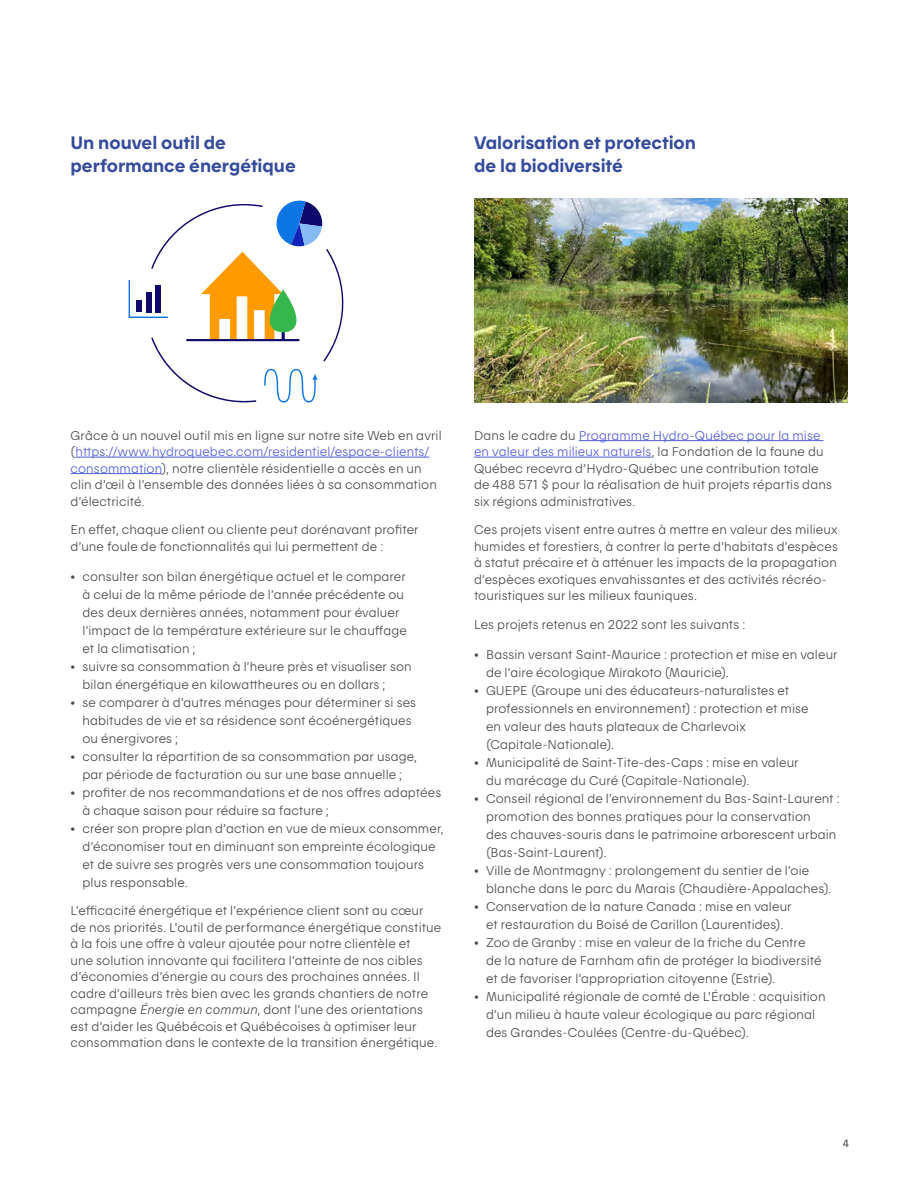
<style>
.page{position:relative;width:918px;height:1188px;background:#fff}
.page>*{position:absolute;margin:0;border:0;box-sizing:border-box;transform-origin:0 0}
.t1{font:18px/22.5px "Hydro Quebec Gras";color:#364b9b}
.t2{font:12.75px/18px "Hydro Quebec Maigre";letter-spacing:.01em;color:#494748}
.t3{font:10.5px "Hydro Quebec Normal";color:#494748}
.s1{color:#4f5cd6}
.s2{font-family:"Hydro Quebec Gras"}
.s3{font-family:"Hydro Quebec Maigre Italique"}
</style>
<div class="page">
<hr style="left:76px;top:457px;width:354px;height:1px;background:#4f5cd6">
<hr style="left:70px;top:473px;width:92px;height:1px;background:#4f5cd6">
<svg style="left:129px;top:200px;width:215px;height:203px"></svg>
<hr style="left:579px;top:440px;width:245px;height:1px;background:#4f5cd6">
<hr style="left:474px;top:457px;width:178px;height:1px;background:#4f5cd6">
<img style="left:474px;top:199px;width:374px;height:204px">
<h3 class="t1" style="left:70px;top:131px;width:227px">Un nouvel outil de performance énergétique</h3>
<h3 class="t1" style="left:474px;top:131px;width:223px">Valorisation et protection de la biodiversité</h3>
<p class="t2" style="left:70px;top:427px;width:373px;line-height:16.5px">Grâce à un nouvel outil mis en ligne sur notre site Web en avril (<span class="s1">https://www.hydroquebec.com/residentiel/espace-clients/ consommation</span>), notre clientèle résidentielle a accès en un clin d’œil à l’ensemble des données liées à sa consommation d’électricité.</p>
<p class="t2" style="left:70px;top:521px;width:350px;line-height:16.5px">En effet, chaque client ou cliente peut dorénavant profiter d’une foule de fonctionnalités qui lui permettent de :</p>
<p class="t2" style="left:82px;top:567px;width:326px;text-indent:-12px"><span class="s2">•</span> consulter son bilan énergétique actuel et le comparer à celui de la même période de l’année précédente ou des deux dernières années, notamment pour évaluer l’impact de la température extérieure sur le chauffage et la climatisation ;</p>
<p class="t2" style="left:82px;top:657px;width:331px;text-indent:-12px"><span class="s2">•</span> suivre sa consommation à l’heure près et visualiser son bilan énergétique en kilowattheures ou en dollars ;</p>
<p class="t2" style="left:82px;top:693px;width:335px;text-indent:-12px"><span class="s2">•</span> se comparer à d’autres ménages pour déterminer si ses habitudes de vie et sa résidence sont écoénergétiques ou énergivores ;</p>
<p class="t2" style="left:70px;top:747px;width:348px;text-align:center"><span class="s2">•</span> consulter la répartition de sa consommation par usage, par période de facturation ou sur une base annuelle ;</p>
<p class="t2" style="left:82px;top:783px;width:360px;text-indent:-12px"><span class="s2">•</span> profiter de nos recommandations et de nos offres adaptées à chaque saison pour réduire sa facture ;</p>
<p class="t2" style="left:82px;top:819px;width:363px;text-indent:-12px"><span class="s2">•</span> créer son propre plan d’action en vue de mieux consommer, d’économiser tout en diminuant son empreinte écologique et de suivre ses progrès vers une consommation toujours plus responsable.</p>
<p class="t2" style="left:70px;top:902px;width:372px;line-height:16.5px">L’efficacité énergétique et l’expérience client sont au cœur de nos priorités. L’outil de performance énergétique constitue à la fois une offre à valeur ajoutée pour notre clientèle et<br>une solution innovante qui facilitera l’atteinte de nos cibles d’économies d’énergie au cours des prochaines années. Il cadre d’ailleurs très bien avec les grands chantiers de notre campagne <span class="s3">Énergie en commun</span>, dont l’une des orientations est d’aider les Québécois et Québécoises à optimiser leur consommation dans le contexte de la transition énergétique.</p>
<p class="t2" style="left:474px;top:427px;width:359px;line-height:16.5px">Dans le cadre du <span class="s1">Programme Hydro-Québec pour la mise en valeur des milieux naturels</span>, la Fondation de la faune du Québec recevra d’Hydro-Québec une contribution totale de 488 571 $ pour la réalisation de huit projets répartis dans six régions administratives.</p>
<p class="t2" style="left:474px;top:521px;width:365px;line-height:16.5px">Ces projets visent entre autres à mettre en valeur des milieux humides et forestiers, à contrer la perte d’habitats d’espèces à statut précaire et à atténuer les impacts de la propagation d’espèces exotiques envahissantes et des activités récréo&shy;touristiques sur les milieux fauniques.</p>
<p class="t2" style="left:474px;top:615px;width:273px">Les projets retenus en 2022 sont les suivants :</p>
<p class="t2" style="left:486px;top:645px;width:353px;text-indent:-12px"><span class="s2">•</span> Bassin versant Saint-Maurice : protection et mise en valeur de l’aire écologique Mirakoto (Mauricie).</p>
<p class="t2" style="left:486px;top:681px;width:324px;text-indent:-12px"><span class="s2">•</span> GUEPE (Groupe uni des éducateurs-naturalistes et professionnels en environnement) : protection et mise en valeur des hauts plateaux de Charlevoix (Capitale-Nationale).</p>
<p class="t2" style="left:486px;top:753px;width:314px;text-indent:-12px"><span class="s2">•</span> Municipalité de Saint-Tite-des-Caps : mise en valeur du marécage du Curé (Capitale-Nationale).</p>
<p class="t2" style="left:486px;top:789px;width:355px;text-indent:-12px"><span class="s2">•</span> Conseil régional de l’environnement du Bas-Saint-Laurent : promotion des bonnes pratiques pour la conservation<br>des chauves-souris dans le patrimoine arborescent urbain (Bas-Saint-Laurent).</p>
<p class="t2" style="left:486px;top:861px;width:347px;text-indent:-12px"><span class="s2">•</span> Ville de Montmagny : prolongement du sentier de l’oie blanche dans le parc du Marais (Chaudière-Appalaches).</p>
<p class="t2" style="left:474px;top:897px;width:319px;text-align:center"><span class="s2">•</span> Conservation de la nature Canada : mise en valeur et restauration du Boisé de Carillon (Laurentides).</p>
<p class="t2" style="left:486px;top:933px;width:337px;text-indent:-12px"><span class="s2">•</span> Zoo de Granby : mise en valeur de la friche du Centre de la nature de Farnham afin de protéger la biodiversité et de favoriser l’appropriation citoyenne (Estrie).</p>
<p class="t2" style="left:486px;top:987px;width:341px;text-indent:-12px"><span class="s2">•</span> Municipalité régionale de comté de L’Érable : acquisition d’un milieu à haute valeur écologique au parc régional des Grandes-Coulées (Centre-du-Québec).</p>
<p class="t3" style="left:843px;top:1137px;width:8px">4</p>
</div>
